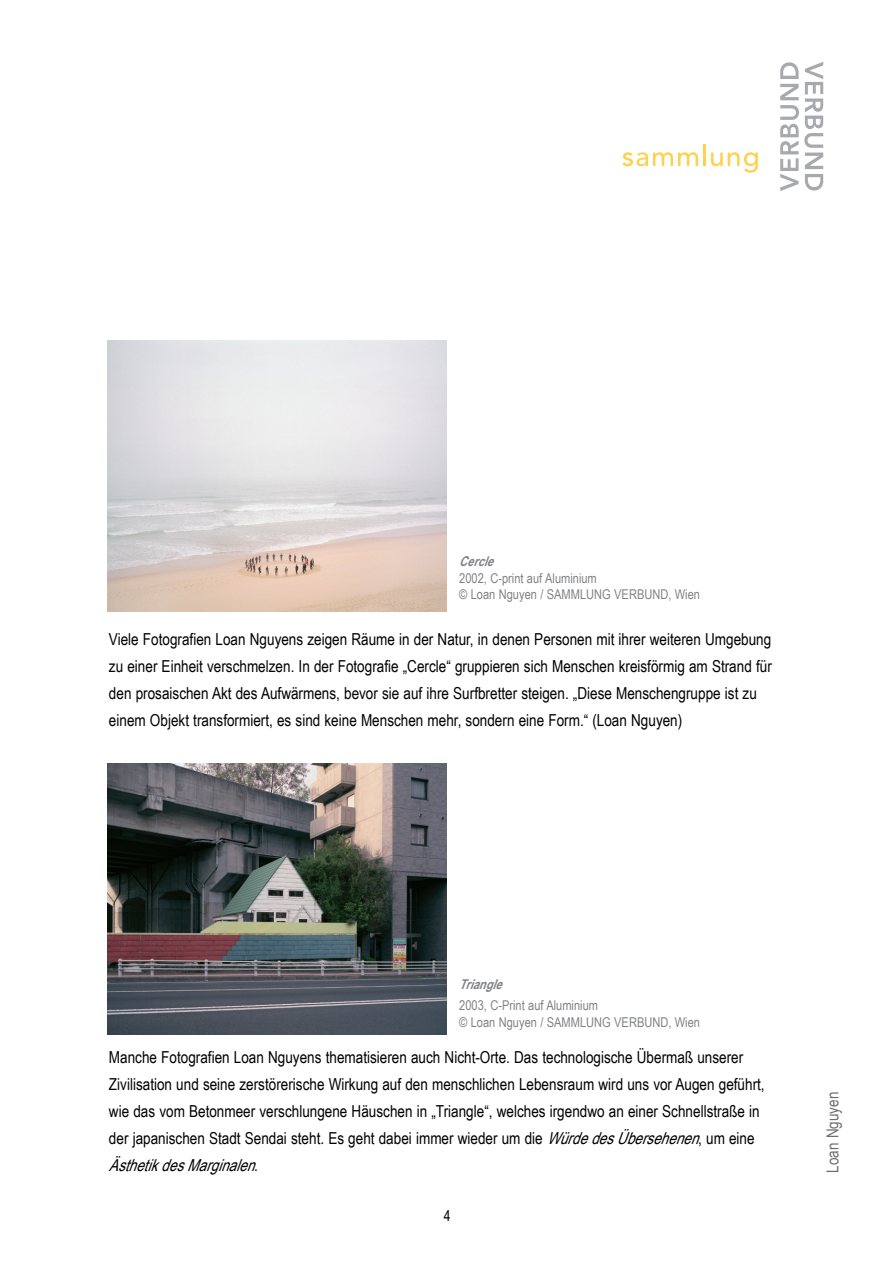
<style>
.page{position:relative;width:893px;height:1263px;background:#fff}
.page>*{position:absolute;margin:0;border:0;box-sizing:border-box;transform-origin:0 0}
.t1{font:16.5px/27px "Arial Narrow";color:#000}
.t2{font:16.5px "Arial Narrow";color:#6d6f71}
.t3{font:15px "Arial Narrow";color:#000}
.t4{font:13.5px/16.5px "Arial Narrow";color:#808285}
.t5{font:italic 700 13.5px "Arial Narrow";color:#808285}
.s1{font-style:italic}
</style>
<div class="page">
<svg style="left:780px;top:62px;width:43px;height:129px"></svg>
<svg style="left:622px;top:152px;width:76px;height:14px"></svg>
<hr style="left:703px;top:145px;width:2px;height:21px;background:#fed24c">
<svg style="left:711px;top:152px;width:46px;height:21px"></svg>
<img style="left:107px;top:340px;width:339px;height:271px">
<img style="left:107px;top:764px;width:339px;height:271px">
<p class="t5" style="left:459px;top:556px;width:40px">Cercle</p>
<p class="t4" style="left:459px;top:571px;width:242px">2002, C-print auf Aluminium<br>© Loan Nguyen / SAMMLUNG VERBUND, Wien</p>
<p class="t1" style="left:109px;top:627px;width:664px">Viele Fotografien Loan Nguyens zeigen Räume in der Natur, in denen Personen mit ihrer weiteren Umgebung zu einer Einheit verschmelzen. In der Fotografie „Cercle“ gruppieren sich Menschen kreisförmig am Strand für den prosaischen Akt des Aufwärmens, bevor sie auf ihre Surfbretter steigen. „Diese Menschengruppe ist zu einem Objekt transformiert, es sind keine Menschen mehr, sondern eine Form.“ (Loan Nguyen)</p>
<p class="t5" style="left:459px;top:980px;width:49px">Triangle</p>
<p class="t4" style="left:459px;top:999px;width:242px">2003, C-Print auf Aluminium<br>© Loan Nguyen / SAMMLUNG VERBUND, Wien</p>
<p class="t1" style="left:109px;top:1045px;width:657px">Manche Fotografien Loan Nguyens thematisieren auch Nicht-Orte. Das technologische Übermaß unserer Zivilisation und seine zerstörerische Wirkung auf den menschlichen Lebensraum wird uns vor Augen geführt, wie das vom Betonmeer verschlungene Häuschen in „Triangle“, welches irgendwo an einer Schnellstraße in der japanischen Stadt Sendai steht. Es geht dabei immer wieder um die <span class="s1">WürdedesÜbersehenen</span>, um eine <span class="s1">Ästhetik desMarginalen</span>.</p>
<p class="t3" style="left:444px;top:1210px;width:8px">4</p>
<p class="t2" style="left:826px;top:1173px;width:82px;rotate:-90deg">Loan Nguyen</p>
</div>
